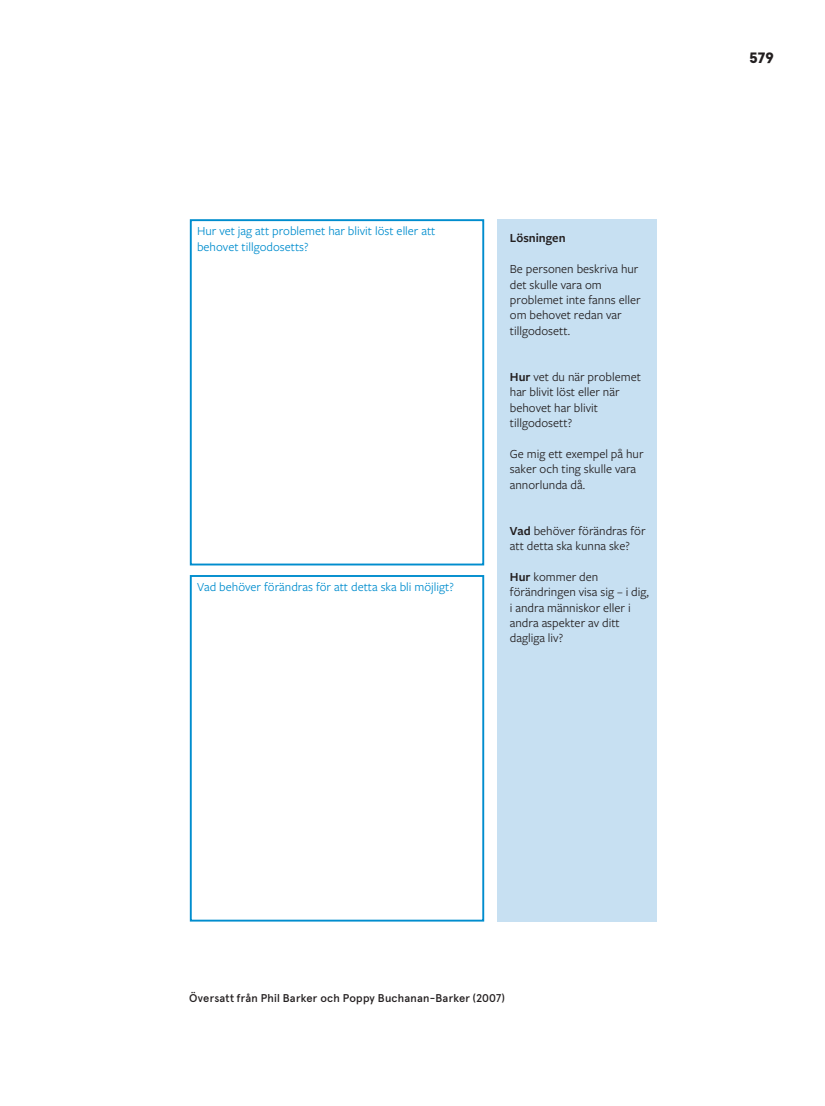
<style>
.page{position:relative;width:825px;height:1106px;background:#fff}
.page>*{position:absolute;margin:0;border:0;box-sizing:border-box;transform-origin:0 0}
.t1{font:900 15px "Apercu Pro";color:#231f20}
.t2{font:12.75px/15.3px "Freight Sans Pro";color:#231f20}
.t3{font:12.75px/15.3px "Freight Sans Pro";color:#008dce}
.t4{font:600 12.75px "Freight Sans Pro";color:#231f20}
.figurtext{font:500 11.25px "Apercu Arabic Pro";letter-spacing:.02em;color:#231f20}
.s1{font-weight:600}
</style>
<div class="page">
<div style="left:497px;top:219px;width:159px;height:702px;background:#c7e0f2"></div>
<div style="left:190px;top:219px;width:294px;height:346px;border:2px solid #008dce"></div>
<div style="left:190px;top:575px;width:294px;height:346px;border:2px solid #008dce"></div>
<p class="t3" style="left:197px;top:223px;width:240px">Hur vet jag att problemet har blivit löst eller att behovet tillgodosetts?</p>
<p class="t4" style="left:510px;top:230px;width:57px">Lösningen</p>
<p class="t2" style="left:510px;top:261px;width:132px">Be personen beskriva hur det skulle vara om problemet inte fanns eller om behovet redan var tillgodosett.</p>
<p class="t2" style="left:510px;top:368px;width:133px"><span class="s1">Hur</span> vet du när problemet har blivit löst eller när behovet har blivit tillgodosett?</p>
<p class="t2" style="left:510px;top:445px;width:135px">Ge mig ett exempel på hur saker och ting skulle vara annorlunda då.</p>
<p class="t2" style="left:510px;top:522px;width:137px"><span class="s1">Vad</span> behöver förändras för att detta ska kunna ske?</p>
<p class="t2" style="left:510px;top:568px;width:141px"><span class="s1">Hur</span> kommer den förändringen visa sig – i dig, i andra människor eller i andra aspekter av ditt dagliga liv?</p>
<p class="t3" style="left:197px;top:579px;width:258px">Vad behöver förändras för att detta ska bli möjligt?</p>
<p class="t1" style="left:749px;top:46px;width:26px">579</p>
<p class="figurtext" style="left:189px;top:989px;width:317px">Översatt från Phil Barker och Poppy Buchanan-Barker (2007)</p>
</div>
